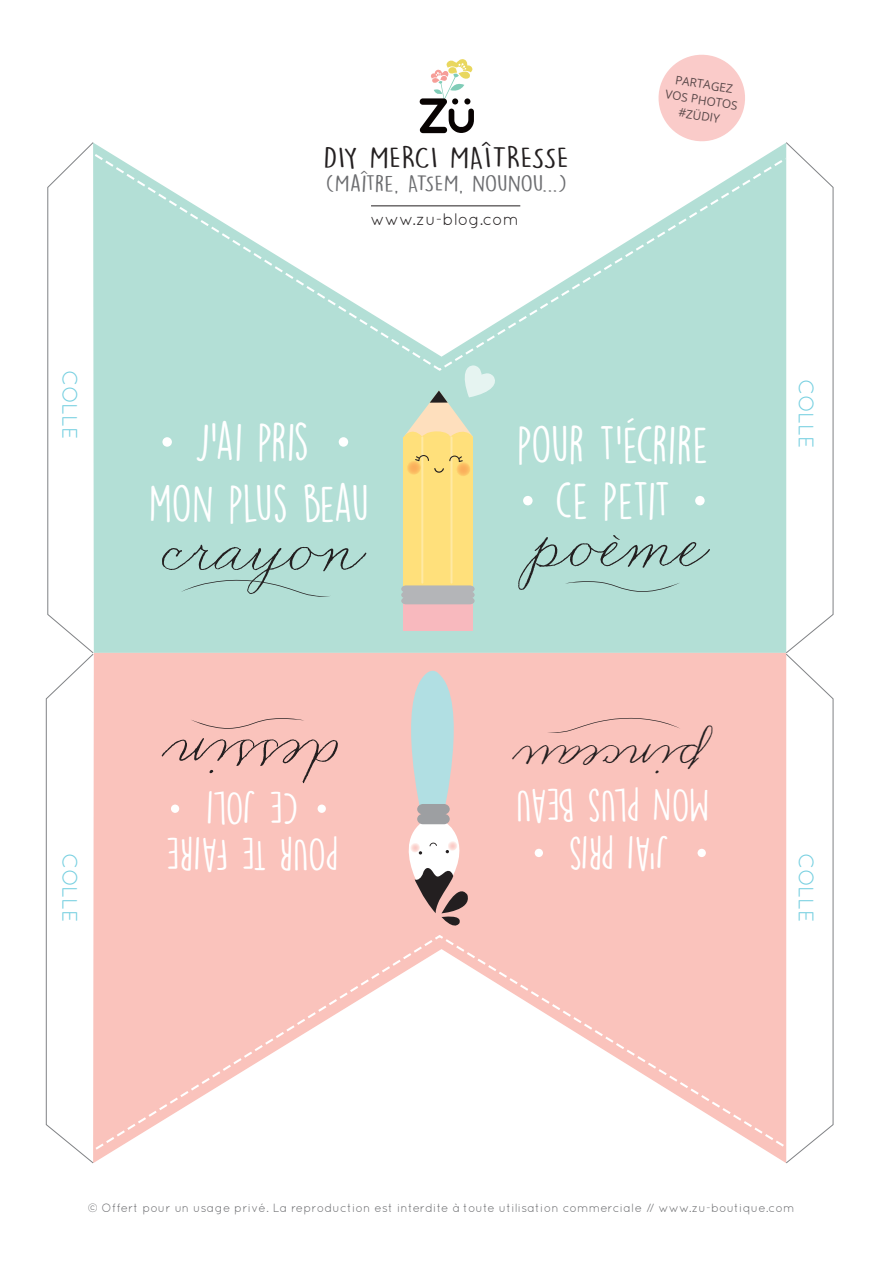
<style>
.page{position:relative;width:893px;height:1263px;background:#fff}
.page>*{position:absolute;margin:0;border:0;box-sizing:border-box;transform-origin:0 0}
.t1{font:59.4px "Madelinette";color:#231f20}
.t2{font:58.95px "Madelinette";color:#231f20}
.t3{font:58.35px "Madelinette";color:#231f20}
.t4{font:48.75px "Madelinette";color:#231f20}
.t5{font:47.4px/55.5px "DK Lemon Yellow Sun";letter-spacing:-.015em;color:#fff;text-align:center}
.t6{font:47.25px/61.7px "DK Lemon Yellow Sun";letter-spacing:-.03em;color:#fff;text-align:center}
.t7{font:41.55px/48px "DK Lemon Yellow Sun";letter-spacing:-.025em;color:#fff;text-align:center}
.t8{font:27.6px "DK Lemon Yellow Sun";color:#231f20;scale:1.39 1}
.t9{font:21px "DK Lemon Yellow Sun";letter-spacing:-.015em;color:#6c6d70;scale:1.39 1}
.t10{font:21px "Quicksand";letter-spacing:-.005em;color:#75cfe0}
.t11{font:16.8px "Quicksand";color:#231f20}
.t12{font:12px "Quicksand";letter-spacing:.015em;color:#6c6d70}
.t13{font:11.85px/15.8px "Open Sans";color:#5c5c5f;text-align:center}
</style>
<div class="page">
<div style="left:94px;top:143px;width:691px;height:510px;background:#b3dfd6"></div>
<div style="left:404px;top:437px;width:69px;height:150px;background:#ffe07b"></div>
<div style="left:404px;top:600px;width:69px;height:30px;background:#f8b9be"></div>
<svg style="left:401px;top:585px;width:74px;height:19px"></svg>
<hr style="left:421px;top:437px;width:2px;height:146px;background:#fff">
<hr style="left:450px;top:437px;width:2px;height:146px;background:#fff">
<svg style="left:415px;top:455px;width:14px;height:6px"></svg>
<svg style="left:449px;top:455px;width:14px;height:7px"></svg>
<svg style="left:434px;top:468px;width:10px;height:5px"></svg>
<svg style="left:406px;top:460px;width:15px;height:15px"></svg>
<svg style="left:456px;top:461px;width:14px;height:15px"></svg>
<svg style="left:565px;top:581px;width:115px;height:11px"></svg>
<svg style="left:181px;top:579px;width:150px;height:18px;background:#add7cf"></svg>
<div style="left:162px;top:437px;width:10px;height:10px;background:#fff;border-radius:50%"></div>
<div style="left:339px;top:437px;width:9px;height:10px;background:#fff;border-radius:50%"></div>
<div style="left:523px;top:496px;width:10px;height:9px;background:#fff;border-radius:50%"></div>
<div style="left:695px;top:496px;width:10px;height:9px;background:#fff;border-radius:50%"></div>
<div style="left:94px;top:653px;width:691px;height:510px;background:#fac3bc"></div>
<svg style="left:547px;top:717px;width:134px;height:16px;background:#f1bcb6"></svg>
<div style="left:535px;top:849px;width:8px;height:8px;background:#fff;border-radius:50%"></div>
<div style="left:698px;top:849px;width:8px;height:8px;background:#fff;border-radius:50%"></div>
<svg style="left:190px;top:718px;width:114px;height:11px"></svg>
<div style="left:318px;top:804px;width:8px;height:9px;background:#fff;border-radius:50%"></div>
<div style="left:171px;top:804px;width:8px;height:9px;background:#fff;border-radius:50%"></div>
<svg style="left:386px;top:667px;width:93px;height:264px;background:#dec4c0"></svg>
<svg style="left:404px;top:372px;width:91px;height:65px;background:#c8ddcb"></svg>
<svg style="left:94px;top:152px;width:691px;height:220px"></svg>
<svg style="left:94px;top:934px;width:691px;height:217px"></svg>
<svg style="left:785px;top:142px;width:49px;height:1022px"></svg>
<svg style="left:46px;top:142px;width:48px;height:1022px"></svg>
<svg style="left:420px;top:59px;width:54px;height:74px"></svg>
<hr style="left:371px;top:206px;width:149px;height:1px;background:#231f20">
<svg style="left:653px;top:54px;width:97px;height:92px"></svg>
<h3 class="t10" style="left:82px;top:370px;width:71px;rotate:90deg">COLLE</h3>
<h3 class="t8" style="left:324px;top:141px;width:178px">DIY MERCI MAÎTRESSE</h3>
<h3 class="t9" style="left:326px;top:171px;width:175px">(MAÎTRE, ATSEM, NOUNOU...)</h3>
<h3 class="t11" style="left:370px;top:209px;width:150px">www.zu-blog.com</h3>
<p class="t13" style="left:669px;top:71px;width:75px;rotate:9deg">PARTAGEZ<br>VOS PHOTOS #ZÜDIY</p>
<h3 class="t6" style="left:149px;top:411px;width:222px">J’AI PRIS<br>MON PLUS BEAU</h3>
<h3 class="t5" style="left:517px;top:417px;width:193px">POUR T’ÉCRIRE<br>CE PETIT</h3>
<h1 class="t1" style="left:164px;top:514px;width:201px">crayon</h1>
<h2 class="t2" style="left:534px;top:510px;width:175px">poème</h2>
<h3 class="t3" style="left:334px;top:795px;width:172px;rotate:-180deg">dessin</h3>
<h3 class="t4" style="left:699px;top:792px;width:186px;rotate:-180deg">pinceau</h3>
<h3 class="t10" style="left:818px;top:379px;width:71px;rotate:90deg">COLLE</h3>
<h3 class="t7" style="left:709px;top:877px;width:195px;rotate:-180deg">J’AI PRIS<br>MON PLUS BEAU</h3>
<h3 class="t7" style="left:338px;top:878px;width:174px;line-height:46.5px;rotate:-180deg">POUR TE FAIRE<br>CE JOLI</h3>
<h3 class="t10" style="left:82px;top:853px;width:71px;rotate:90deg">COLLE</h3>
<h3 class="t10" style="left:818px;top:853px;width:71px;rotate:90deg">COLLE</h3>
<p class="t12" style="left:88px;top:1200px;width:708px">© Offert pour un usage privé. La reproduction est interdite à toute utilisation commerciale // www.zu-boutique.com</p>
</div>
